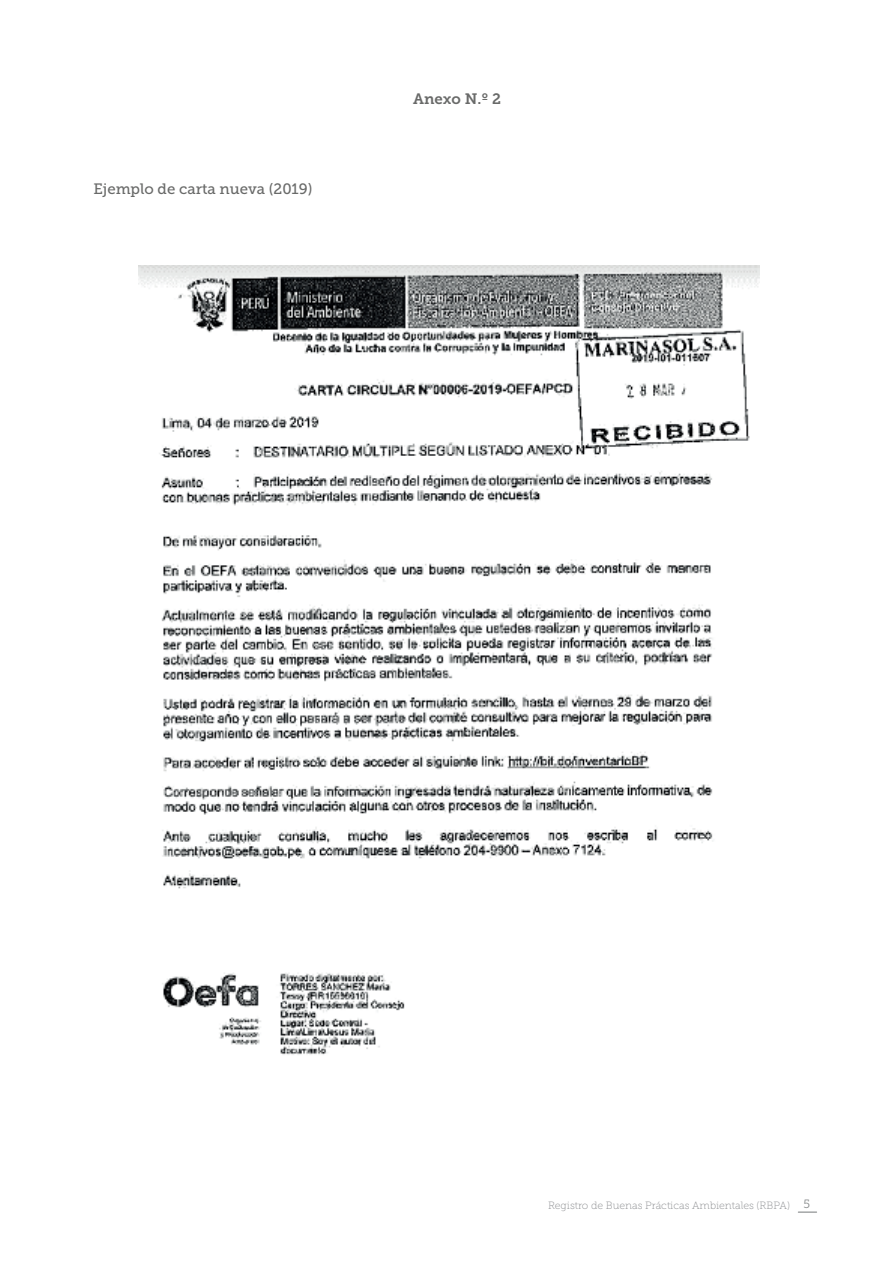
<style>
.page{position:relative;width:893px;height:1263px;background:#fff}
.page>*{position:absolute;margin:0;border:0;box-sizing:border-box;transform-origin:0 0}
.t1{font:15px "Museo Slab 500";color:#696a69}
.t2{font:15px "Museo Slab 700";color:#696a69}
.t3{font:10.5px "Museo Slab 100";color:#87898c}
.s1{font-family:"Museo Slab 300";font-size:12px;color:#858889}
</style>
<div class="page">
<svg style="left:798px;top:1211px;width:19px;height:2px"></svg>
<img style="left:138px;top:265px;width:621px;height:790px">
<h1 class="t1" style="left:94px;top:181px;width:220px">Ejemplo de carta nueva (2019)</h1>
<h1 class="t2" style="left:413px;top:90px;width:89px">Anexo N.º 2</h1>
<p class="t3" style="left:548px;top:1200px;width:264px">Registro de Buenas Prácticas Ambientales (RBPA) <span class="s1">5</span></p>
</div>
